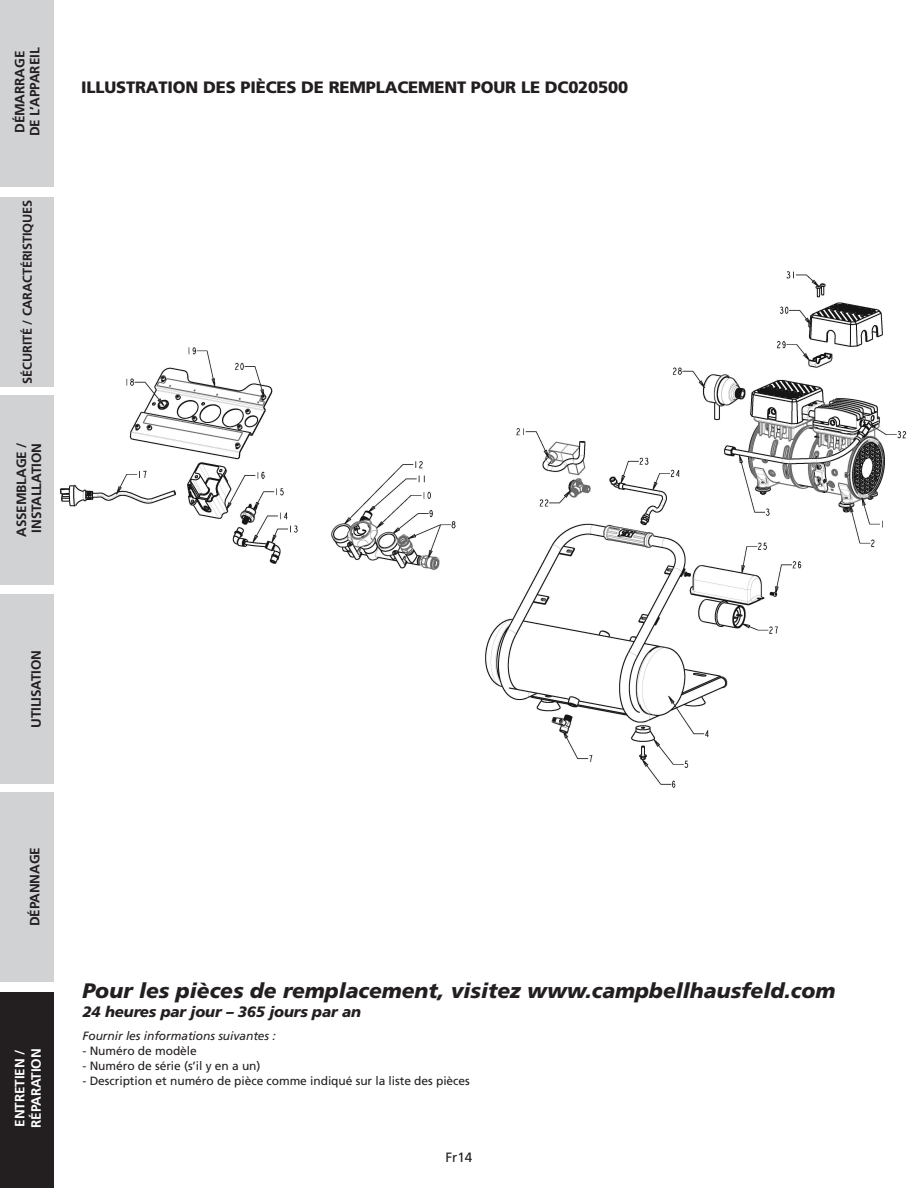
<style>
.page{position:relative;width:918px;height:1188px;background:#fff}
.page>*{position:absolute;margin:0;border:0;box-sizing:border-box;transform-origin:0 0}
.t1{font:italic 900 21px "Frutiger LT Pro";color:#231f20}
.Section_Head_NI_CH16{font:900 16.5px "Frutiger LT Pro";letter-spacing:-.01em;color:#231f20}
.t2{font:italic 900 15px "Frutiger LT Pro";letter-spacing:-.01em;color:#231f20}
.t3{font:700 13.5px/15px "Frutiger LT Pro";letter-spacing:-.01em;color:#231f20}
.t4{font:700 13.5px "Frutiger LT Pro";letter-spacing:-.01em;color:#fff}
.Page__s_CH16{font:13.5px "Frutiger LT Pro";color:#231f20}
.Tabs_CH16{font:700 12.75px "Frutiger LT Pro";letter-spacing:-.01em;color:#231f20}
.t5{font:12px "Frutiger LT Pro";letter-spacing:-.005em;color:#231f20}
.t6{font:italic 12px "Frutiger LT Pro";letter-spacing:-.005em;color:#231f20}
</style>
<div class="page">
<img style="left:59px;top:271px;width:848px;height:517px">
<div style="left:0;top:992px;width:54px;height:196px;background:#231f20"></div>
<div style="left:0;top:792px;width:54px;height:189px;background:#d1d2d4"></div>
<div style="left:0;top:594px;width:54px;height:190px;background:#d1d2d4"></div>
<div style="left:0;top:395px;width:54px;height:189px;background:#d1d2d4"></div>
<div style="left:0;top:197px;width:54px;height:190px;background:#d1d2d4"></div>
<div style="left:0;top:0;width:54px;height:187px;background:#d1d2d4"></div>
<p class="t3" style="left:12px;top:136px;width:90px;rotate:-90deg">DÉMARRAGE<br>DE L’APPAREIL</p>
<p class="Tabs_CH16" style="left:20px;top:384px;width:185px;rotate:-90deg">SÉCURITÉ / CARACTÉRISTIQUES</p>
<p class="t3" style="left:14px;top:537px;width:96px;rotate:-90deg">ASSEMBLAGE /</p>
<p class="t3" style="left:29px;top:533px;width:91px;rotate:-90deg">INSTALLATION</p>
<p class="Section_Head_NI_CH16" style="left:81px;top:77px;width:549px">ILLUSTRATION DES PIÈCES DE REMPLACEMENT POUR LE DC020500</p>
<p class="t3" style="left:29px;top:728px;width:79px;rotate:-90deg">UTILISATION</p>
<p class="t3" style="left:27px;top:926px;width:80px;rotate:-90deg">DÉPANNAGE</p>
<p class="t4" style="left:12px;top:1127px;width:78px;rotate:-90deg">ENTRETIEN /</p>
<p class="t4" style="left:28px;top:1128px;width:81px;rotate:-90deg">RÉPARATION</p>
<p class="t1" style="left:82px;top:978px;width:754px">Pour les pièces de remplacement, visitez www.campbellhausfeld.com</p>
<p class="t2" style="left:82px;top:1003px;width:280px">24 heures par jour – 365 jours par an</p>
<p class="t6" style="left:82px;top:1029px;width:195px">Fournir les informations suivantes :</p>
<p class="t5" style="left:82px;top:1044px;width:116px">- Numéro de modèle</p>
<p class="t5" style="left:82px;top:1059px;width:180px">- Numéro de série (s’il y en a un)</p>
<p class="t5" style="left:82px;top:1074px;width:389px">- Description et numéro de pièce comme indiqué sur la liste des pièces</p>
<p class="Page__s_CH16" style="left:446px;top:1149px;width:28px">Fr14</p>
</div>
